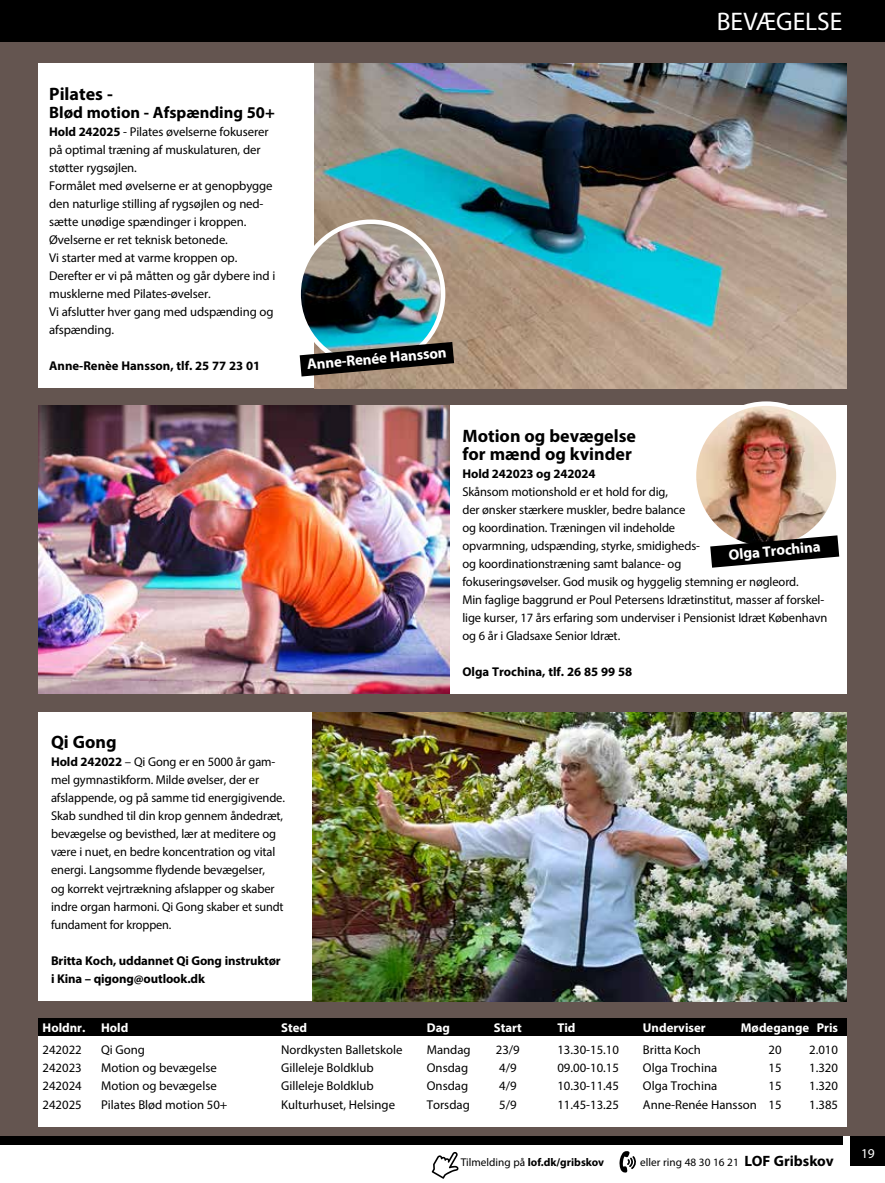
<style>
.page{position:relative;width:885px;height:1183px;background:#fff}
.page>*{position:absolute;margin:0;border:0;box-sizing:border-box;transform-origin:0 0}
.t1{font:25.5px "Myriad Pro";color:#fff}
.t2{font:700 18px/18px "Myriad Pro";color:#000}
.t3{font:700 16.5px "Myriad Pro";color:#000}
.t4{font:700 15px "Myriad Pro";color:#fff}
.t5{font:13.5px "Myriad Pro";color:#fff}
.t6{font:12.75px/18px "Myriad Pro";letter-spacing:-.01em;color:#000}
.t7{font:700 12.75px/18px "Myriad Pro";letter-spacing:-.01em;color:#000}
.t8{font:700 12.75px "Myriad Pro";color:#fff}
.t9{font:11.25px "Myriad Pro";color:#000}
.t10{font:700 11.25px "Myriad Pro";color:#000}
.s1{font-weight:700}
.s2{font-weight:400}
.s3{font-weight:700;font-size:15px}
</style>
<div class="page">
<div style="left:0;top:0;width:884px;height:43px;background:#000"></div>
<div style="left:850px;top:1135px;width:34px;height:30px;background:#000"></div>
<div style="left:0;top:1135px;width:842px;height:9px;background:#000"></div>
<svg style="left:431px;top:1152px;width:27px;height:26px"></svg>
<svg style="left:619px;top:1151px;width:17px;height:21px"></svg>
<div style="left:0;top:43px;width:884px;height:1092px;background:#645550"></div>
<div style="left:38px;top:1018px;width:808px;height:18px;background:#000"></div>
<div style="left:38px;top:1036px;width:808px;height:90px;background:#fff"></div>
<div style="left:38px;top:64px;width:808px;height:324px;background:#fff"></div>
<div style="left:449px;top:406px;width:397px;height:287px;background:#fff"></div>
<img style="left:694px;top:403px;width:144px;height:145px;border-radius:72px">
<div style="left:691px;top:401px;width:149px;height:149px;border:4px solid #fff;border-radius:50%"></div>
<svg style="left:710px;top:535px;width:129px;height:32px"></svg>
<img style="left:38px;top:405px;width:411px;height:288px">
<img style="left:314px;top:64px;width:532px;height:324px">
<img style="left:298px;top:222px;width:145px;height:144px;border-radius:72px">
<div style="left:296px;top:219px;width:149px;height:149px;border:4px solid #fff;border-radius:50%"></div>
<svg style="left:299px;top:342px;width:155px;height:34px"></svg>
<div style="left:38px;top:712px;width:274px;height:288px;background:#fff"></div>
<img style="left:312px;top:712px;width:534px;height:288px">
<h2 class="t2" style="left:49px;top:84px;width:65px">Pilates -</h2>
<p class="t3" style="left:49px;top:101px;width:227px">Blød motion - Afspænding 50+</p>
<p class="t6" style="left:49px;top:122px;width:228px"><span class="s1">Hold 242025</span> - Pilates øvelserne fokuserer på optimal træning af muskulaturen, der støtter rygsøjlen.<br>Formålet med øvelserne er at genopbygge den naturlige stilling af rygsøjlen og ned&shy;sætte unødige spændinger i kroppen.<br>Øvelserne er ret teknisk betonede.<br>Vi starter med at varme kroppen op.<br>Derefter er vi på måtten og går dybere ind i musklerne med Pilates-øvelser.<br>Vi afslutter hver gang med udspænding og afspænding.</p>
<p class="t7" style="left:49px;top:356px;width:213px">Anne-Renèe Hansson, tlf. 25 77 23 01</p>
<p class="t4" style="left:306px;top:354px;width:141px;rotate:-5deg">Anne-Renée Hansson</p>
<h1 class="t1" style="left:716px;top:5px;width:127px">BEVÆGELSE</h1>
<h2 class="t2" style="left:51px;top:732px;width:67px">Qi Gong</h2>
<p class="t6" style="left:51px;top:752px;width:235px"><span class="s1">Hold 242022</span> – Qi Gong er en 5000 år gam&shy;mel gymnastikform. Milde øvelser, der er afslappende, og på samme tid energigivende.<br>Skab sundhed til din krop gennem åndedræt, bevægelse og bevisthed, lær at meditere og være i nuet, en bedre koncentration og vital energi. Langsomme flydende bevægelser,<br>og korrekt vejrtrækning afslapper og skaber indre organ harmoni. Qi Gong skaber et sundt fundament for kroppen.</p>
<p class="t7" style="left:51px;top:950px;width:231px">Britta Koch, uddannet Qi Gong instruktør i Kina – qigong@outlook.dk</p>
<h2 class="t2" style="left:462px;top:426px;width:175px">Motion og bevægelse for mænd og kvinder</h2>
<p class="t7" style="left:462px;top:464px;width:134px">Hold 242023 og 242024</p>
<p class="t6" style="left:462px;top:482px;width:366px">Skånsom motionshold er et hold for dig,<br>der ønsker stærkere muskler, bedre balance<br>og koordination. Træningen vil indeholde<br>opvarmning, udspænding, styrke, smidigheds-<br>og koordinationstræning samt balance- og<br>fokuseringsøvelser. God musik og hyggelig stemning er nøgleord.<br>Min faglige baggrund er Poul Petersens Idrætinstitut, masser af forskel&shy;lige kurser, 17 års erfaring som underviser i Pensionist Idræt København og 6 år i Gladsaxe Senior Idræt.</p>
<p class="t7" style="left:462px;top:662px;width:171px">Olga Trochina, tlf. 26 85 99 58</p>
<p class="t4" style="left:727px;top:544px;width:94px;rotate:-5deg">Olga Trochina</p>
<p class="t8" style="left:43px;top:1019px;width:87px">Holdnr. Hold</p>
<p class="t8" style="left:281px;top:1019px;width:27px">Sted</p>
<p class="t8" style="left:427px;top:1019px;width:25px">Dag</p>
<p class="t8" style="left:494px;top:1019px;width:29px">Start</p>
<p class="t8" style="left:557px;top:1019px;width:20px">Tid</p>
<p class="t8" style="left:643px;top:1019px;width:64px">Underviser</p>
<p class="t8" style="left:740px;top:1019px;width:99px">Mødegange Pris</p>
<p class="t6" style="left:43px;top:1040px;width:41px">242022</p>
<p class="t6" style="left:101px;top:1040px;width:45px">Qi Gong</p>
<p class="t6" style="left:281px;top:1040px;width:123px">Nordkysten Balletskole</p>
<p class="t6" style="left:427px;top:1040px;width:45px">Mandag</p>
<p class="t6" style="left:496px;top:1040px;width:25px">23/9</p>
<p class="t6" style="left:557px;top:1040px;width:63px">13.30-15.10</p>
<p class="t6" style="left:643px;top:1040px;width:60px">Britta Koch</p>
<p class="t6" style="left:768px;top:1040px;width:15px">20</p>
<p class="t6" style="left:809px;top:1040px;width:30px">2.010</p>
<p class="t6" style="left:43px;top:1058px;width:41px">242023</p>
<p class="t6" style="left:101px;top:1058px;width:117px">Motion og bevægelse</p>
<p class="t6" style="left:281px;top:1058px;width:94px">Gilleleje Boldklub</p>
<p class="t6" style="left:427px;top:1058px;width:43px">Onsdag</p>
<p class="t6" style="left:499px;top:1058px;width:19px">4/9</p>
<p class="t6" style="left:557px;top:1058px;width:63px">09.00-10.15</p>
<p class="t6" style="left:643px;top:1058px;width:76px">Olga Trochina</p>
<p class="t6" style="left:768px;top:1058px;width:15px">15</p>
<p class="t6" style="left:809px;top:1058px;width:30px">1.320</p>
<p class="t6" style="left:43px;top:1076px;width:41px">242024</p>
<p class="t6" style="left:101px;top:1076px;width:117px">Motion og bevægelse</p>
<p class="t6" style="left:281px;top:1076px;width:94px">Gilleleje Boldklub</p>
<p class="t6" style="left:427px;top:1076px;width:43px">Onsdag</p>
<p class="t6" style="left:499px;top:1076px;width:19px">4/9</p>
<p class="t6" style="left:557px;top:1076px;width:63px">10.30-11.45</p>
<p class="t6" style="left:643px;top:1076px;width:76px">Olga Trochina</p>
<p class="t6" style="left:768px;top:1076px;width:15px">15</p>
<p class="t6" style="left:809px;top:1076px;width:30px">1.320</p>
<p class="t6" style="left:43px;top:1094px;width:41px">242025</p>
<p class="t6" style="left:101px;top:1094px;width:128px">Pilates Blød motion 50+</p>
<p class="t6" style="left:281px;top:1094px;width:115px">Kulturhuset, Helsinge</p>
<p class="t6" style="left:427px;top:1094px;width:45px">Torsdag</p>
<p class="t6" style="left:499px;top:1094px;width:19px">5/9</p>
<p class="t6" style="left:557px;top:1094px;width:63px">11.45-13.25</p>
<p class="t6" style="left:643px;top:1094px;width:140px">Anne-Renée Hansson 15</p>
<p class="t6" style="left:809px;top:1094px;width:30px">1.385</p>
<p class="t10" style="left:461px;top:1154px;width:145px"><span class="s2">Tilmelding på</span> lof.dk/gribskov</p>
<p class="t9" style="left:640px;top:1154px;width:195px">eller ring 48 30 16 21 <span class="s3">LOF Gribskov</span></p>
<p class="t5" style="left:860px;top:1144px;width:15px">19</p>
</div>
